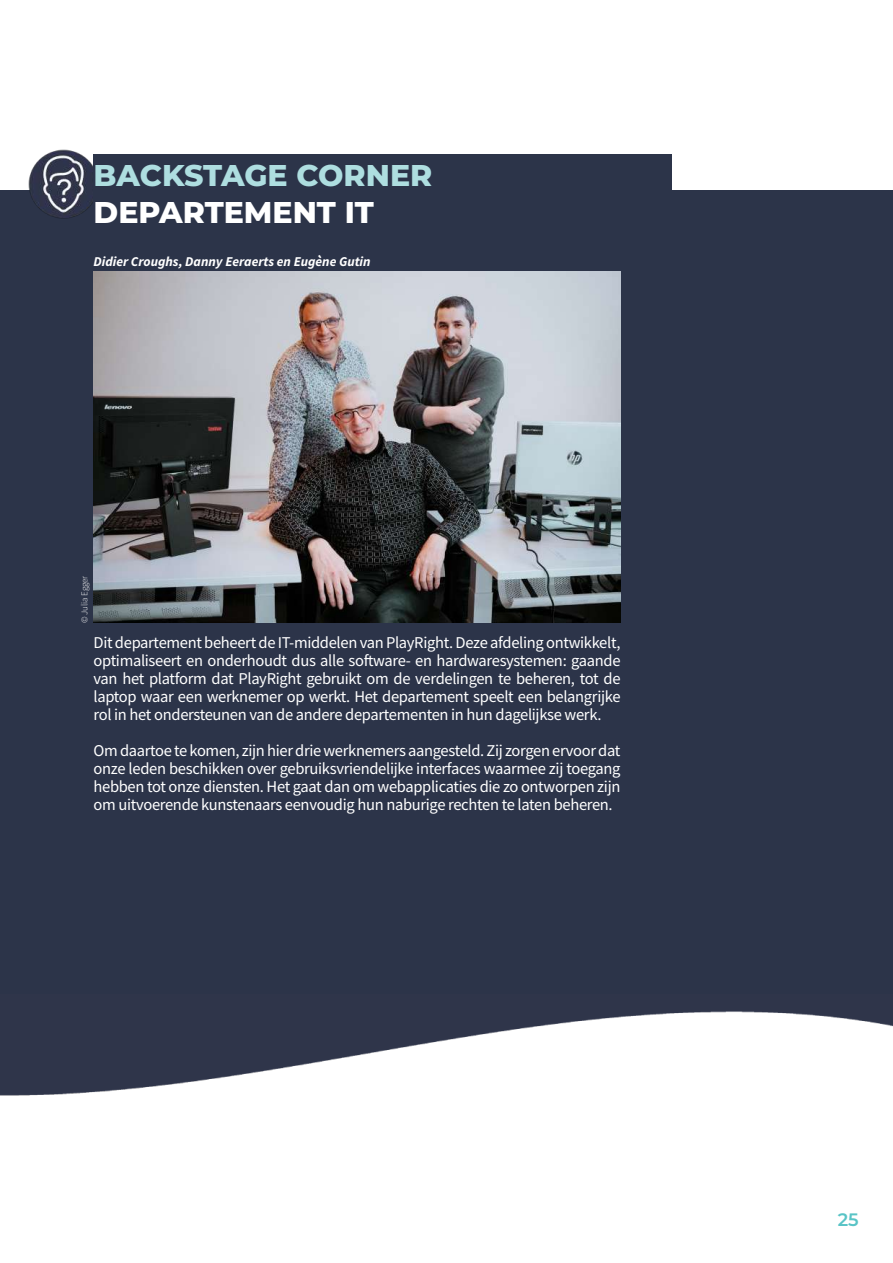
<style>
.page{position:relative;width:893px;height:1263px;background:#fff}
.page>*{position:absolute;margin:0;border:0;box-sizing:border-box;transform-origin:0 0}
.t1{font:800 30px "Montserrat";letter-spacing:-.005em;color:#aedee0}
.t2{font:800 30px "Montserrat";color:#fff}
.t3{font:600 18px "Montserrat";color:#59c4c6}
.t4{font:16.5px/18px "Source Sans Pro";letter-spacing:-.02em;color:#fff;text-align:justify}
.t5{font:italic 700 13.5px "Source Sans Pro";color:#fff}
.t6{font:300 9px "Source Sans Pro";letter-spacing:-.01em;color:#fff}
</style>
<div class="page">
<div style="left:0;top:190px;width:893px;height:813px;background:#2c3449"></div>
<img style="left:29px;top:149px;width:65px;height:70px">
<img style="left:0;top:1003px;width:893px;height:93px">
<div style="left:94px;top:154px;width:578px;height:77px;background:#2c3449"></div>
<img style="left:94px;top:272px;width:526px;height:351px">
<h1 class="t1" style="left:94px;top:153px;width:340px">BACKSTAGE CORNER</h1>
<h1 class="t2" style="left:94px;top:191px;width:282px">DEPARTEMENT IT</h1>
<p class="t5" style="left:94px;top:252px;width:279px">Didier Croughs, Danny Eeraerts en Eugène Gutin</p>
<p class="t6" style="left:79px;top:623px;width:49px;rotate:-90deg">© Julia Egger</p>
<p class="t4" style="left:94px;top:633px;width:528px">Dit departement beheert de IT-middelen van PlayRight. Deze afdeling ontwikkelt, optimaliseert en onderhoudt dus alle software- en hardwaresystemen: gaande van het platform dat PlayRight gebruikt om de verdelingen te beheren, tot de laptop waar een werknemer op werkt. Het departement speelt een belangrijke rol in het ondersteunen van de andere departementen in hun dagelijkse werk.</p>
<p class="t4" style="left:94px;top:741px;width:528px">Om daartoe te komen, zijn hier drie werknemers aangesteld. Zij zorgen ervoor dat onze leden beschikken over gebruiksvriendelijke interfaces waarmee zij toegang hebben tot onze diensten. Het gaat dan om webapplicaties die zo ontworpen zijn om uitvoerende kunstenaars eenvoudig hun naburige rechten te laten beheren.</p>
<p class="t3" style="left:838px;top:1207px;width:22px">25</p>
</div>
